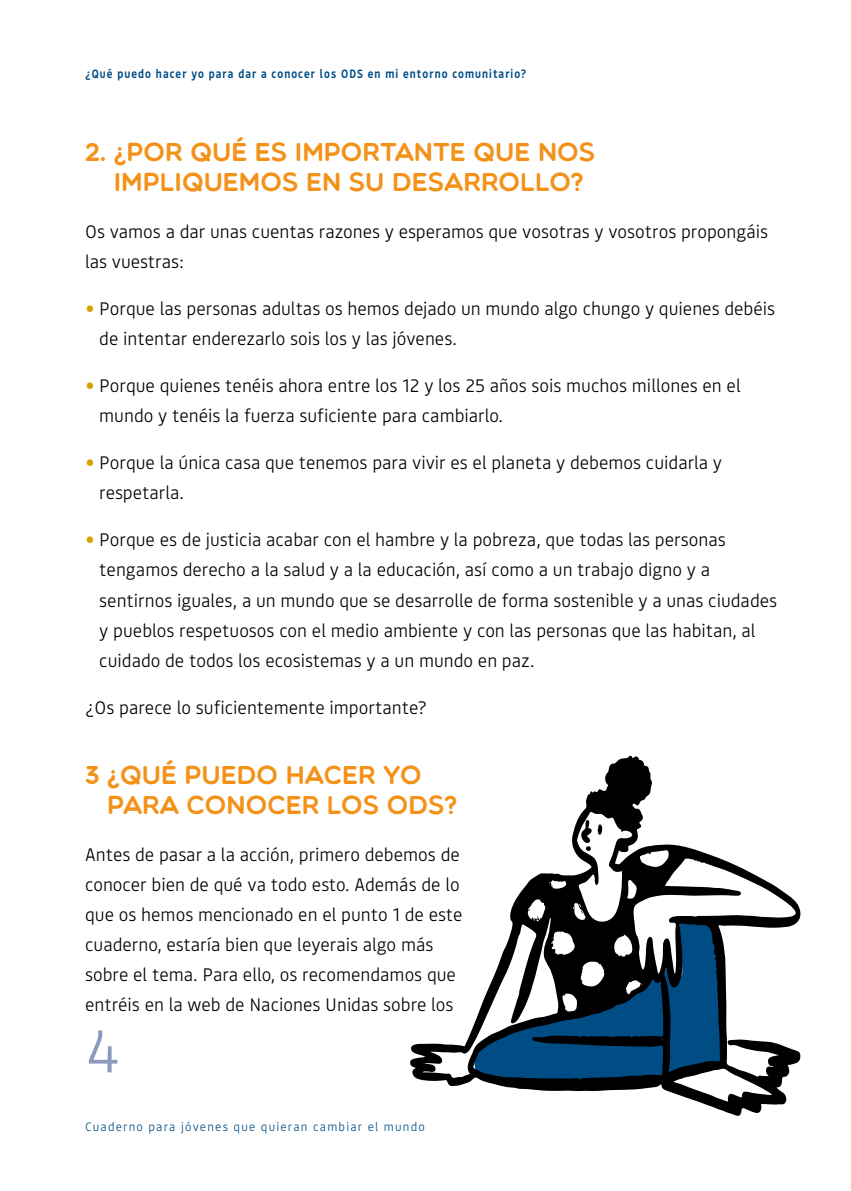
<style>
.page{position:relative;width:851px;height:1191px;background:#fff}
.page>*{position:absolute;margin:0;border:0;box-sizing:border-box;transform-origin:0 0}
.t1{font:300 60px "Bould";color:#8d9abe}
.t2{font:26px/30px "Multicolore";color:#f39118}
.t3{font:300 18px/30px "Bould";color:#000}
.t4{font:600 12px "Bould";letter-spacing:.1em;color:#004c84;scale:.88 1}
.t5{font:300 12px "Bould";letter-spacing:.1em;color:#004c84}
.s1{font-weight:700;font-size:24px;color:#d6a102}
</style>
<div class="page">
<svg style="left:410px;top:755px;width:391px;height:361px"></svg>
<svg style="left:580px;top:820px;width:22px;height:31px"></svg>
<svg style="left:580px;top:910px;width:3px;height:4px"></svg>
<p class="t4" style="left:85px;top:65px;width:503px">¿Qué puedo hacer yo para dar a conocer los ODS en mi entorno comunitario?</p>
<h2 class="t2" style="left:114px;top:136px;width:483px;text-indent:-29px">2. ¿POR QUÉ ES IMPORTANTE QUE NOS<br>IMPLIQUEMOS EN SU DESARROLLO?</h2>
<p class="t3" style="left:85px;top:216px;width:684px">Os vamos a dar unas cuentas razones y esperamos que vosotras y vosotros propongáis las vuestras:</p>
<p class="t3" style="left:99px;top:293px;width:677px;text-indent:-14px"><span class="s1">•</span> Porque las personas adultas os hemos dejado un mundo algo chungo y quienes debéis de intentar enderezarlo sois los y las jóvenes.</p>
<p class="t3" style="left:99px;top:370px;width:642px;text-indent:-14px"><span class="s1">•</span> Porque quienes tenéis ahora entre los 12 y los 25 años sois muchos millones en el mundo y tenéis la fuerza suficiente para cambiarlo.</p>
<p class="t3" style="left:99px;top:447px;width:624px;text-indent:-14px"><span class="s1">•</span> Porque la única casa que tenemos para vivir es el planeta y debemos cuidarla y respetarla.</p>
<p class="t3" style="left:99px;top:524px;width:679px;text-indent:-14px"><span class="s1">•</span> Porque es de justicia acabar con el hambre y la pobreza, que todas las personas tengamos derecho a la salud y a la educación, así como a un trabajo digno y a sentirnos iguales, a un mundo que se desarrolle de forma sostenible y a unas ciudades y pueblos respetuosos con el medio ambiente y con las personas que las habitan, al cuidado de todos los ecosistemas y a un mundo en paz.</p>
<p class="t3" style="left:85px;top:691px;width:343px">¿Os parece lo suficientemente importante?</p>
<h2 class="t2" style="left:107px;top:759px;width:351px;text-indent:-22px">3 ¿QUÉ PUEDO HACER YO<br>PARA CONOCER LOS ODS?</h2>
<p class="t3" style="left:85px;top:838px;width:379px">Antes de pasar a la acción, primero debemos de conocer bien de qué va todo esto. Además de lo que os hemos mencionado en el punto 1 de este cuaderno, estaría bien que leyerais algo más sobre el tema. Para ello, os recomendamos que entréis en la web de Naciones Unidas sobre los</p>
<h1 class="t1" style="left:85px;top:1010px;width:37px">4</h1>
<p class="t5" style="left:85px;top:1118px;width:341px">Cuaderno para jóvenes que quieran cambiar el mundo</p>
</div>
